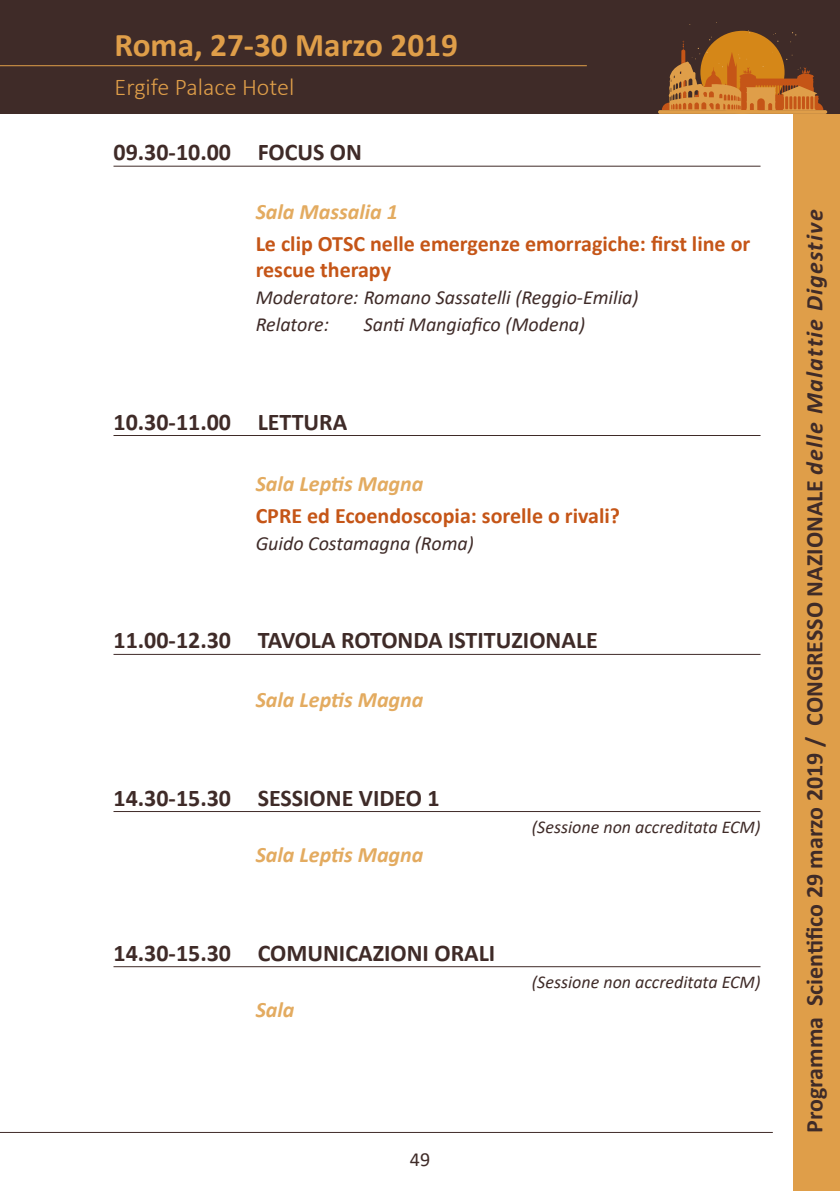
<style>
.page{position:relative;width:840px;height:1191px;background:#fff}
.page>*{position:absolute;margin:0;border:0;box-sizing:border-box;transform-origin:0 0}
.t1{font:700 33.2px "Calibri";color:#df9e49}
.t2{font:700 24px "Calibri";color:#3f2b28}
.t3{font:300 24px "Calibri";color:#df9e49}
.t4{font:700 22px/26.4px "Calibri";color:#c55517}
.t5{font:italic 700 22px "Calibri";color:#e3ab60}
.t6{font:italic 20px/26.8px "Calibri";color:#3f2b28}
.t7{font:20px "Calibri";color:#3f2b28}
.t8{font:italic 18px "Calibri";color:#3f2b28}
.s1{font-style:italic}
</style>
<div class="page">
<div style="left:793px;top:0;width:46px;height:1191px;background:#df9e49"></div>
<div style="left:0;top:0;width:839px;height:113px;background:#3f2b28"></div>
<hr style="left:0;top:1132px;width:772px;height:1px;background:#3f2b28">
<hr style="left:0;top:65px;width:586px;height:1px;background:#df9e49">
<svg style="left:657px;top:110px;width:169px;height:4px"></svg>
<svg style="left:661px;top:22px;width:161px;height:88px"></svg>
<hr style="left:113px;top:166px;width:647px;height:1px;background:#3f2b28">
<hr style="left:113px;top:435px;width:647px;height:1px;background:#3f2b28">
<hr style="left:113px;top:654px;width:647px;height:1px;background:#3f2b28">
<hr style="left:113px;top:811px;width:647px;height:1px;background:#3f2b28">
<hr style="left:113px;top:966px;width:647px;height:1px;background:#3f2b28">
<h1 class="t1" style="left:115px;top:21px;width:344px">Roma, 27-30 Marzo 2019</h1>
<p class="t3" style="left:115px;top:72px;width:181px">Ergife Palace Hotel</p>
<p class="t2" style="left:113px;top:135px;width:250px">09.30-10.00 FOCUS ON</p>
<p class="t5" style="left:255px;top:196px;width:144px">Sala Massalia 1</p>
<p class="t4" style="left:255px;top:230px;width:496px">Le clip OTSC nelle emergenze emorragiche: first line or rescue therapy</p>
<p class="t6" style="left:255px;top:283px;width:384px">Moderatore: Romano Sassatelli (Reggio-Emilia)<br>Relatore:</p>
<p class="t6" style="left:363px;top:310px;width:223px">Santi Mangiafico (Modena)</p>
<p class="t2" style="left:113px;top:404px;width:235px">10.30-11.00 LETTURA</p>
<p class="t5" style="left:255px;top:468px;width:169px">Sala Leptis Magna</p>
<p class="t4" style="left:255px;top:502px;width:366px">CPRE ed Ecoendoscopia: sorelle o rivali?</p>
<p class="t6" style="left:255px;top:529px;width:219px">Guido Costamagna (Roma)</p>
<p class="t2" style="left:113px;top:623px;width:485px">11.00-12.30 TAVOLA ROTONDA ISTITUZIONALE</p>
<p class="t5" style="left:255px;top:684px;width:169px">Sala Leptis Magna</p>
<p class="t2" style="left:113px;top:780px;width:327px">14.30-15.30 SESSIONE VIDEO 1</p>
<p class="t5" style="left:255px;top:839px;width:169px">Sala Leptis Magna</p>
<p class="t2" style="left:113px;top:935px;width:383px">14.30-15.30 COMUNICAZIONI ORALI</p>
<p class="t5" style="left:255px;top:994px;width:40px">Sala</p>
<p class="t8" style="left:531px;top:814px;width:230px">(Sessione non accreditata ECM)</p>
<p class="t8" style="left:531px;top:969px;width:230px">(Sessione non accreditata ECM)</p>
<p class="t7" style="left:409px;top:1145px;width:22px">49</p>
<p class="t2" style="left:797px;top:1133px;width:925px;rotate:-90deg">Programma Scientifico 29 marzo 2019 / CONGRESSO NAZIONALE <span class="s1">delle Malattie Digestive</span></p>
</div>
